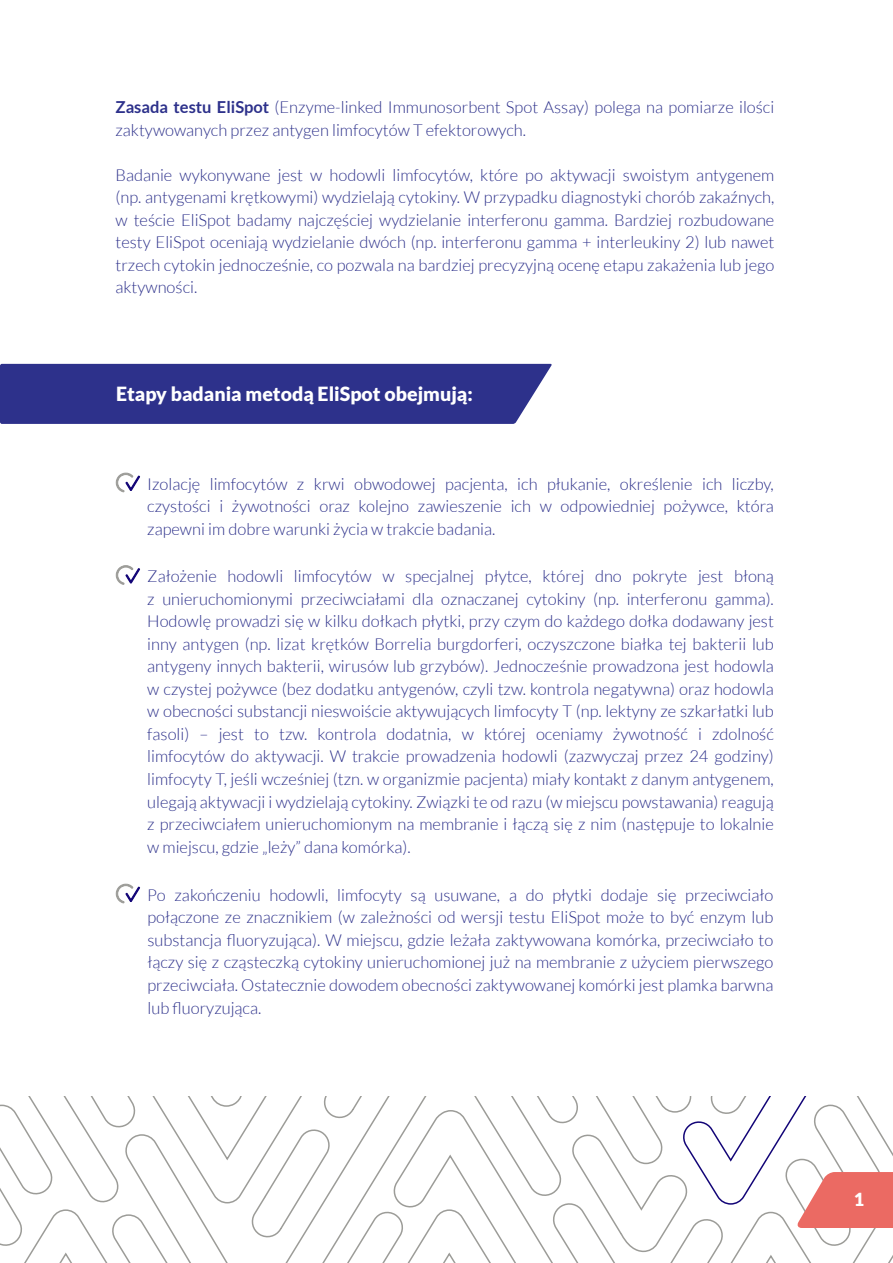
<style>
.page{position:relative;width:893px;height:1263px;background:#fff}
.page>*{position:absolute;margin:0;border:0;box-sizing:border-box;transform-origin:0 0}
.t1{font:900 19.5px "Lato";color:#fff}
.t2{font:900 18px "Lato";color:#fff}
.t3{font:300 16.5px/22.5px "Lato";color:#2d318b;text-align:justify}
.s1{font-weight:700}
</style>
<div class="page">
<svg style="left:116px;top:473px;width:24px;height:19px"></svg>
<svg style="left:116px;top:884px;width:24px;height:19px"></svg>
<svg style="left:116px;top:565px;width:24px;height:20px"></svg>
<div style="left:0;top:364px;width:552px;height:60px;background:#2d318b"></div>
<svg style="left:0;top:1096px;width:893px;height:167px"></svg>
<p class="t3" style="left:116px;top:96px;width:660px"><span class="s1">Zasada testu EliSpot</span> (Enzyme-linked Immunosorbent Spot Assay) polega na pomiarze ilości zaktywowanych przez antygen limfocytów T efektorowych.</p>
<p class="t3" style="left:116px;top:164px;width:660px">Badanie wykonywane jest w hodowli limfocytów, które po aktywacji swoistym antygenem (np. antygenami krętkowymi) wydzielają cytokiny. W przypadku diagnostyki chorób zakaźnych, w teście EliSpot badamy najczęściej wydzielanie interferonu gamma. Bardziej rozbudowane testy EliSpot oceniają wydzielanie dwóch (np. interferonu gamma + interleukiny 2) lub nawet trzech cytokin jednocześnie, co pozwala na bardziej precyzyjną ocenę etapu zakażenia lub jego aktywności.</p>
<p class="t1" style="left:116px;top:382px;width:358px">Etapy badania metodą EliSpot obejmują:</p>
<p class="t3" style="left:147px;top:473px;width:628px">Izolację limfocytów z krwi obwodowej pacjenta, ich płukanie, określenie ich liczby, czystości i żywotności oraz kolejno zawieszenie ich w odpowiedniej pożywce, która zapewni im dobre warunki życia w trakcie badania.</p>
<p class="t3" style="left:147px;top:565px;width:628px">Założenie hodowli limfocytów w specjalnej płytce, której dno pokryte jest błoną z unieruchomionymi przeciwciałami dla oznaczanej cytokiny (np. interferonu gamma).<br>Hodowlę prowadzi się w kilku dołkach płytki, przy czym do każdego dołka dodawany jest inny antygen (np. lizat krętków Borrelia burgdorferi, oczyszczone białka tej bakterii lub antygeny innych bakterii, wirusów lub grzybów). Jednocześnie prowadzona jest hodowla w czystej pożywce (bez dodatku antygenów, czyli tzw. kontrola negatywna) oraz hodowla w obecności substancji nieswoiście aktywujących limfocyty T (np. lektyny ze szkarłatki lub fasoli) – jest to tzw. kontrola dodatnia, w której oceniamy żywotność i zdolność limfocytów do aktywacji. W trakcie prowadzenia hodowli (zazwyczaj przez 24 godziny) limfocyty T, jeśli wcześniej (tzn. w organizmie pacjenta) miały kontakt z danym antygenem, ulegają aktywacji i wydzielają cytokiny. Związki te od razu (w miejscu powstawania) reagują z przeciwciałem unieruchomionym na membranie i łączą się z nim (następuje to lokalnie w miejscu, gdzie „leży” dana komórka).</p>
<p class="t3" style="left:147px;top:884px;width:628px">Po zakończeniu hodowli, limfocyty są usuwane, a do płytki dodaje się przeciwciało połączone ze znacznikiem (w zależności od wersji testu EliSpot może to być enzym lub substancja fluoryzująca). W miejscu, gdzie leżała zaktywowana komórka, przeciwciało to łączy się z cząsteczką cytokiny unieruchomionej już na membranie z użyciem pierwszego przeciwciała. Ostatecznie dowodem obecności zaktywowanej komórki jest plamka barwna lub fluoryzująca.</p>
<p class="t2" style="left:854px;top:1189px;width:12px">1</p>
</div>
